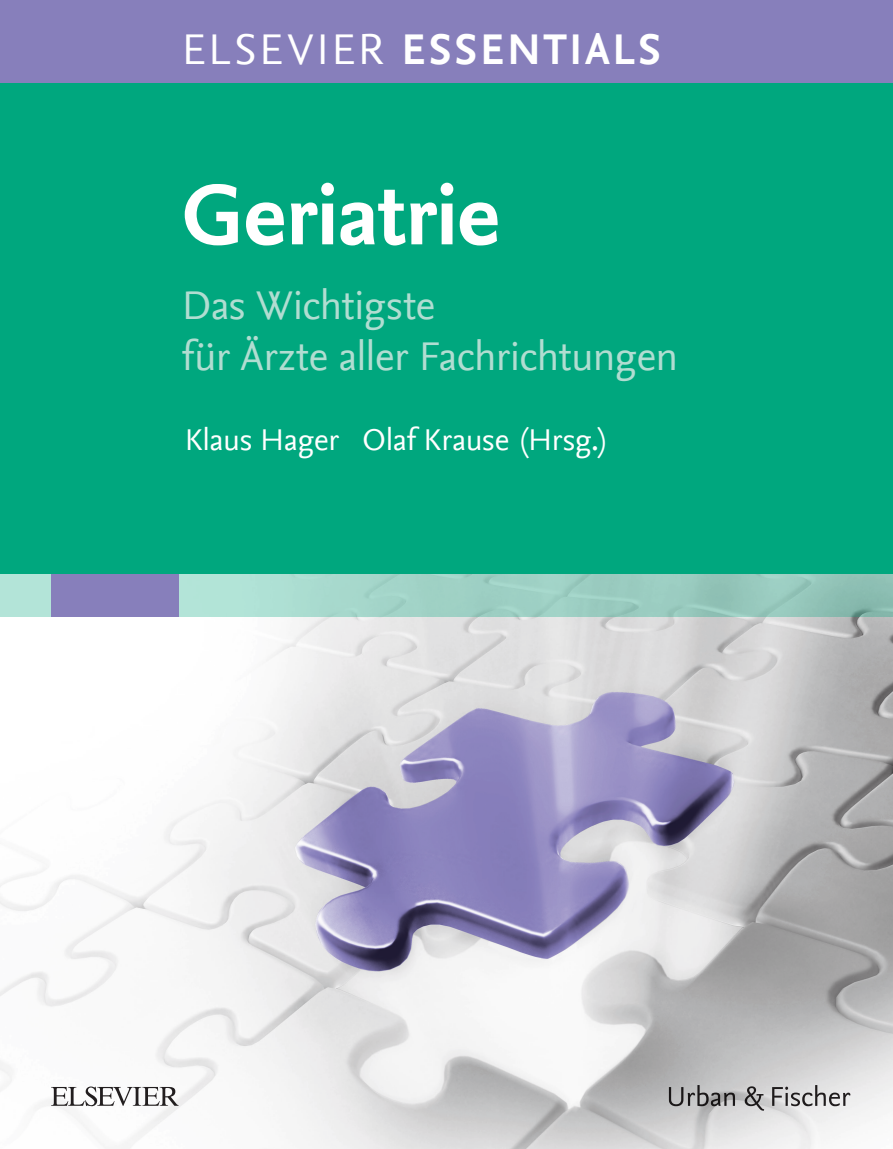
<style>
.page{position:relative;width:893px;height:1149px;background:#fff}
.page>*{position:absolute;margin:0;border:0;box-sizing:border-box;transform-origin:0 0}
.t1{font:700 90px "Nexus Sans Offc";letter-spacing:-.015em;color:#fff}
.t2{font:700 45px "Nexus Sans Offc";letter-spacing:.06em;color:#fff}
.t3{font:42px/50.4px "Nexus Sans Offc";letter-spacing:-.015em;color:#b1ddd1}
.t4{font:31.5px "Nexus Sans Offc";letter-spacing:-.015em;color:#fff}
.s1{font-weight:400}
</style>
<div class="page">
<div style="left:0;top:0;width:893px;height:1148px;background:#00a77e"></div>
<div style="left:0;top:0;width:893px;height:83px;background:#877fbb"></div>
<img style="left:0;top:617px;width:893px;height:531px">
<svg style="left:0;top:574px;width:893px;height:43px;background:#9fd1c5"></svg>
<svg style="left:51px;top:1086px;width:128px;height:19px;background:#bdbcbd"></svg>
<svg style="left:669px;top:1084px;width:181px;height:26px;background:#aeadae"></svg>
<div style="left:51px;top:574px;width:128px;height:43px;background:#877fbb"></div>
<p class="t2" style="left:182px;top:24px;width:481px"><span class="s1">ELSEVIER</span> ESSENTIALS</p>
<h1 class="t1" style="left:182px;top:164px;width:320px">Geriatrie</h1>
<p class="t3" style="left:182px;top:282px;width:498px">Das Wichtigste<br>für Ärzte aller Fachrichtungen</p>
<p class="t4" style="left:185px;top:422px;width:422px">Klaus Hager Olaf Krause (Hrsg.)</p>
</div>
